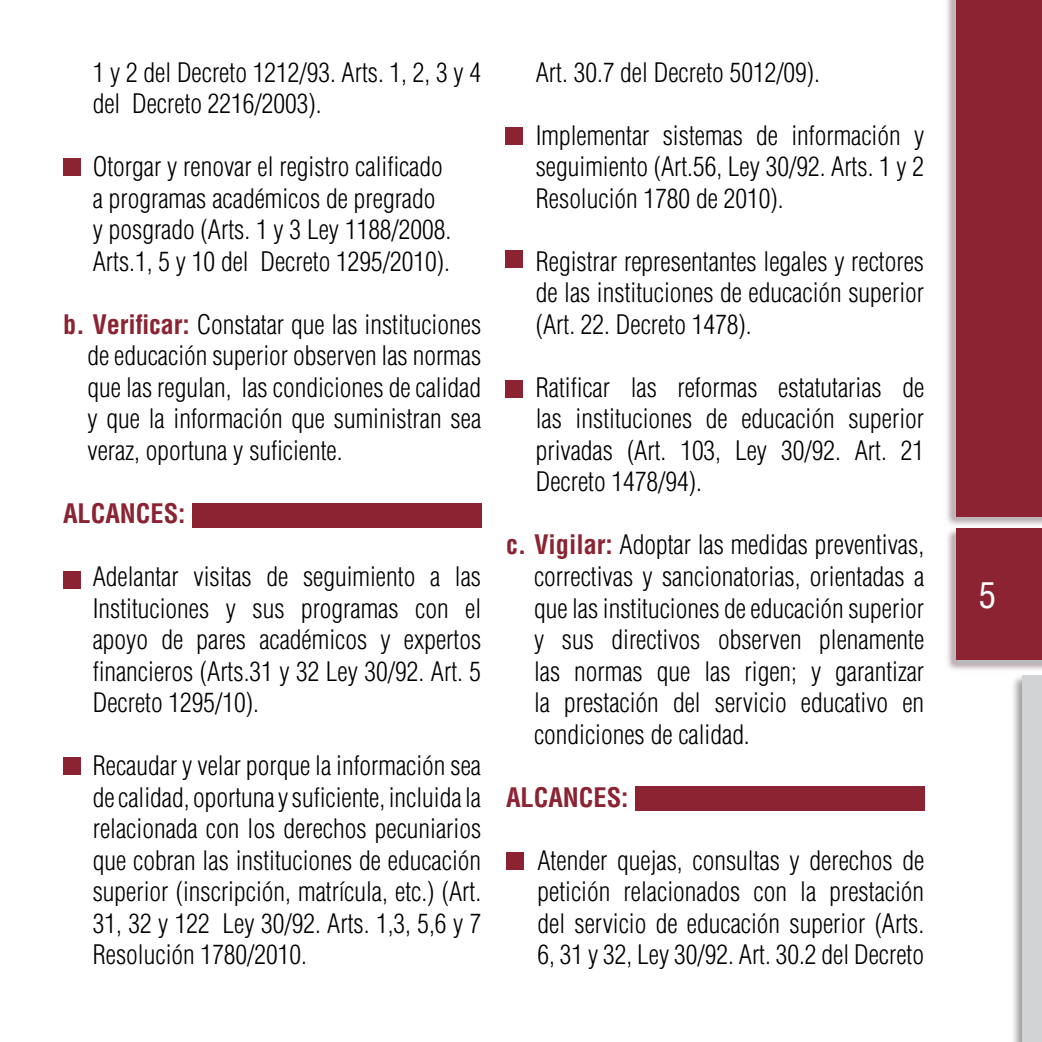
<style>
.page{position:relative;width:1042px;height:1042px;background:#fff}
.page>*{position:absolute;margin:0;border:0;box-sizing:border-box;transform-origin:0 0}
.t1{font:condensed 35px "Helvetica LT Std";color:#fff}
.t2{font:300 condensed 26.25px/31.5px "Helvetica LT Std";color:#000;text-align:justify}
.t3{font:700 condensed 26.25px "Helvetica LT Std";color:#8b2332}
.s1{font-weight:700;color:#8b2332}
</style>
<div class="page">
<img style="left:946px;top:0;width:96px;height:525px">
<div style="left:956px;top:0;width:86px;height:516px;background:#8b2332"></div>
<img style="left:947px;top:528px;width:95px;height:142px">
<div style="left:956px;top:529px;width:86px;height:131px;background:#8b2332"></div>
<img style="left:1013px;top:676px;width:9px;height:366px">
<div style="left:1022px;top:675px;width:20px;height:367px;background:#d1d3d4"></div>
<div style="left:63px;top:570px;width:18px;height:18px;background:#8b2332"></div>
<div style="left:63px;top:757px;width:18px;height:18px;background:#8b2332"></div>
<div style="left:506px;top:852px;width:18px;height:18px;background:#8b2332"></div>
<div style="left:505px;top:127px;width:18px;height:18px;background:#8b2332"></div>
<div style="left:505px;top:250px;width:18px;height:18px;background:#8b2332"></div>
<div style="left:505px;top:379px;width:18px;height:18px;background:#8b2332"></div>
<div style="left:63px;top:158px;width:18px;height:18px;background:#8b2332"></div>
<div style="left:192px;top:502px;width:289px;height:25px;background:#8b2332"></div>
<div style="left:635px;top:786px;width:289px;height:25px;background:#8b2332"></div>
<p class="t2" style="left:93px;top:56px;width:390px">1 y 2 del Decreto 1212/93. Arts. 1, 2, 3 y 4 del Decreto 2216/2003).</p>
<p class="t2" style="left:93px;top:151px;width:360px;text-align:left">Otorgar y renovar el registro calificado a programas académicos de pregrado y posgrado (Arts. 1 y 3 Ley 1188/2008.<br>Arts.1, 5 y 10 del Decreto 1295/2010).</p>
<p class="t2" style="left:88px;top:308px;width:395px;text-indent:-24px"><span class="s1">b. Verificar:</span> Constatar que las instituciones de educación superior observen las normas que las regulan, las condiciones de calidad y que la información que suministran sea veraz, oportuna y suficiente.</p>
<p class="t3" style="left:63px;top:497px;width:124px">ALCANCES:</p>
<p class="t2" style="left:93px;top:560px;width:390px">Adelantar visitas de seguimiento a las Instituciones y sus programas con el apoyo de pares académicos y expertos financieros (Arts.31 y 32 Ley 30/92. Art. 5<br>Decreto 1295/10).</p>
<p class="t2" style="left:93px;top:749px;width:390px">Recaudar y velar porque la información sea de calidad, oportuna y suficiente, incluida la relacionada con los derechos pecuniarios que cobran las instituciones de educación superior (inscripción, matrícula, etc.) (Art.<br>31, 32 y 122 Ley 30/92. Arts. 1,3, 5,6 y 7<br>Resolución 1780/2010.</p>
<p class="t2" style="left:536px;top:56px;width:286px">Art. 30.7 del Decreto 5012/09).</p>
<p class="t2" style="left:536px;top:119px;width:390px">Implementar sistemas de información y seguimiento (Art.56, Ley 30/92. Arts. 1 y 2<br>Resolución 1780 de 2010).</p>
<p class="t2" style="left:536px;top:245px;width:390px">Registrar representantes legales y rectores de las instituciones de educación superior (Art. 22. Decreto 1478).</p>
<p class="t2" style="left:536px;top:371px;width:390px">Ratificar las reformas estatutarias de las instituciones de educación superior privadas (Art. 103, Ley 30/92. Art. 21<br>Decreto 1478/94).</p>
<p class="t2" style="left:534px;top:529px;width:392px;text-indent:-28px"><span class="s1">c. Vigilar:</span> Adoptar las medidas preventivas, correctivas y sancionatorias, orientadas a que las instituciones de educación superior y sus directivos observen plenamente las normas que las rigen; y garantizar la prestación del servicio educativo en condiciones de calidad.</p>
<p class="t3" style="left:506px;top:780px;width:124px">ALCANCES:</p>
<p class="t2" style="left:537px;top:844px;width:388px">Atender quejas, consultas y derechos de petición relacionados con la prestación del servicio de educación superior (Arts.<br>6, 31 y 32, Ley 30/92. Art. 30.2 del Decreto</p>
<h1 class="t1" style="left:979px;top:573px;width:19px">5</h1>
</div>
